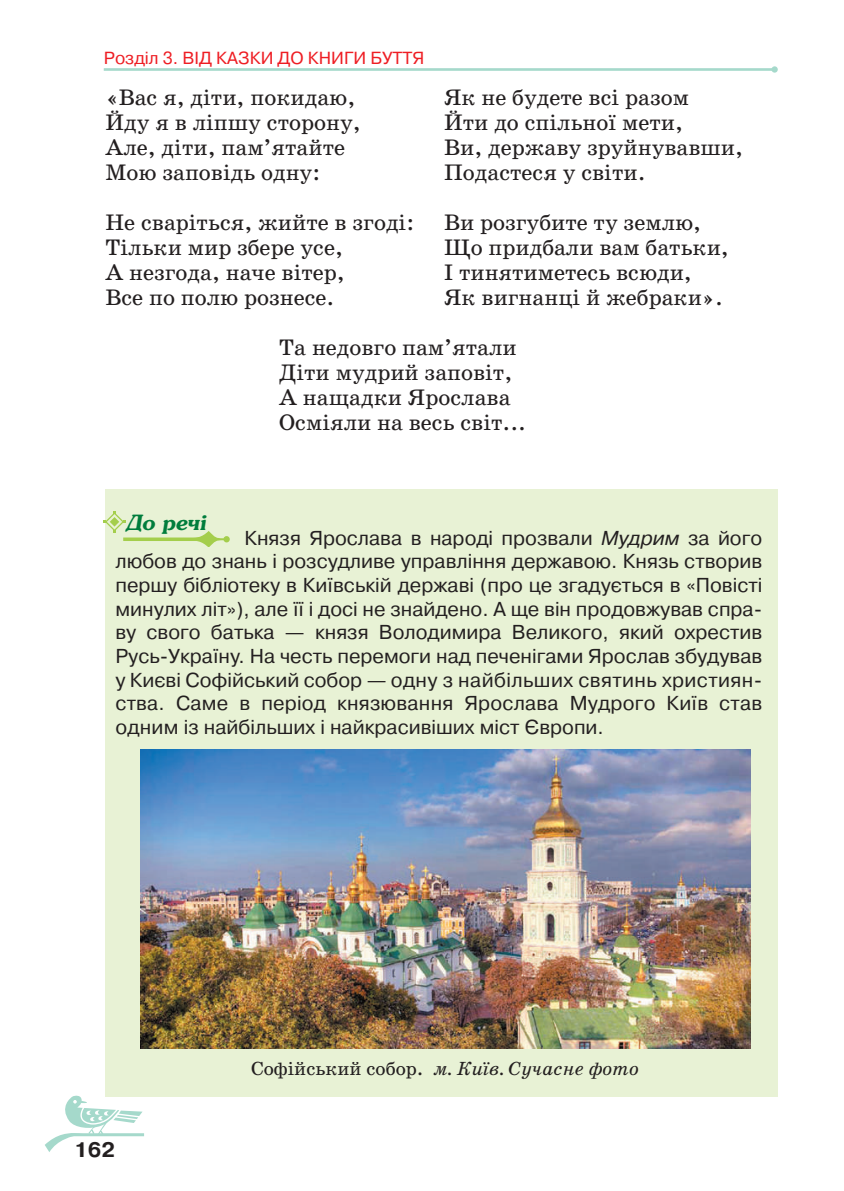
<style>
.page{position:relative;width:844px;height:1191px;background:#fff}
.page>*{position:absolute;margin:0;border:0;box-sizing:border-box;transform-origin:0 0}
.t1{font:22.75px/25px "School Book C";color:#231f20}
.t2{font:italic 700 21px "AG Presquire C";color:#007d3c}
.t3{font:700 21px "Pragmatica C";color:#231f20}
.t4{font:20.12px/23.6px "Pragmatica C";color:#231f20;text-align:justify}
.t5{font:italic 19.25px "School Book C";color:#231f20}
.t6{font:17.5px "Pragmatica C";color:#ee1d23}
.s1{font-style:italic}
.s2{font-style:normal}
</style>
<div class="page">
<hr style="left:70px;top:1133px;width:74px;height:3px;background:#a5d9cb">
<svg style="left:45px;top:1095px;width:97px;height:57px"></svg>
<hr style="left:104px;top:68px;width:670px;height:3px;background:#a5d9cb">
<div style="left:771px;top:66px;width:6px;height:7px;background:#a5d9cb;border-radius:50%"></div>
<div style="left:105px;top:489px;width:672px;height:607px;background:#e8f2d5"></div>
<svg style="left:123px;top:537px;width:60px;height:4px"></svg>
<svg style="left:183px;top:531px;width:47px;height:15px"></svg>
<svg style="left:104px;top:511px;width:21px;height:21px"></svg>
<img style="left:140px;top:749px;width:610px;height:299px">
<p class="t6" style="left:104px;top:49px;width:322px">Розділ 3. ВІД КАЗКИ ДО КНИГИ БУТТЯ</p>
<p class="t1" style="left:105px;top:85px;width:257px">«Вас я, діти, покидаю,<br>Йду я в ліпшу сторону,<br>Але, діти, пам’ятайте<br>Мою заповідь одну:</p>
<p class="t1" style="left:105px;top:210px;width:310px">Не сваріться, жийте в згоді:<br>Тільки мир збере усе,<br>А незгода, наче вітер,<br>Все по полю рознесе.</p>
<p class="t1" style="left:444px;top:85px;width:300px">Як не будете всі разом<br>Йти до спільної мети,<br>Ви, державу зруйнувавши,<br>Подастеся у світи.</p>
<p class="t1" style="left:444px;top:210px;width:286px">Ви розгубите ту землю,<br>Що придбали вам батьки,<br>І тинятиметесь всюди,<br>Як вигнанці й жебраки».</p>
<p class="t1" style="left:279px;top:335px;width:248px">Та недовго пам’ятали<br>Діти мудрий заповіт,<br>А нащадки Ярослава<br>Осміяли на весь світ...</p>
<p class="t2" style="left:127px;top:509px;width:81px">До речі</p>
<p class="t4" style="left:115px;top:526px;width:648px;text-indent:129px">Князя Ярослава в народі прозвали <span class="s1">Мудрим</span> за його любов до знань і розсудливе управління державою. Князь створив першу бібліотеку в Київській державі (про це згадується в «Повісті минулих літ»), але її і досі не знайдено. А ще він продовжував спра&shy;ву свого батька — князя Володимира Великого, який охрестив Русь-Україну. На честь перемоги над печенігами Ярослав збудував у Києві Софійський собор — одну з найбільших святинь християн&shy;ства. Саме в період князювання Ярослава Мудрого Київ став одним із найбільших і найкрасивіших міст Європи.</p>
<p class="t3" style="left:74px;top:1137px;width:43px">162</p>
<p class="t5" style="left:251px;top:1057px;width:389px"><span class="s2">Софійський собор.</span> м. Київ. Сучасне фото</p>
</div>
